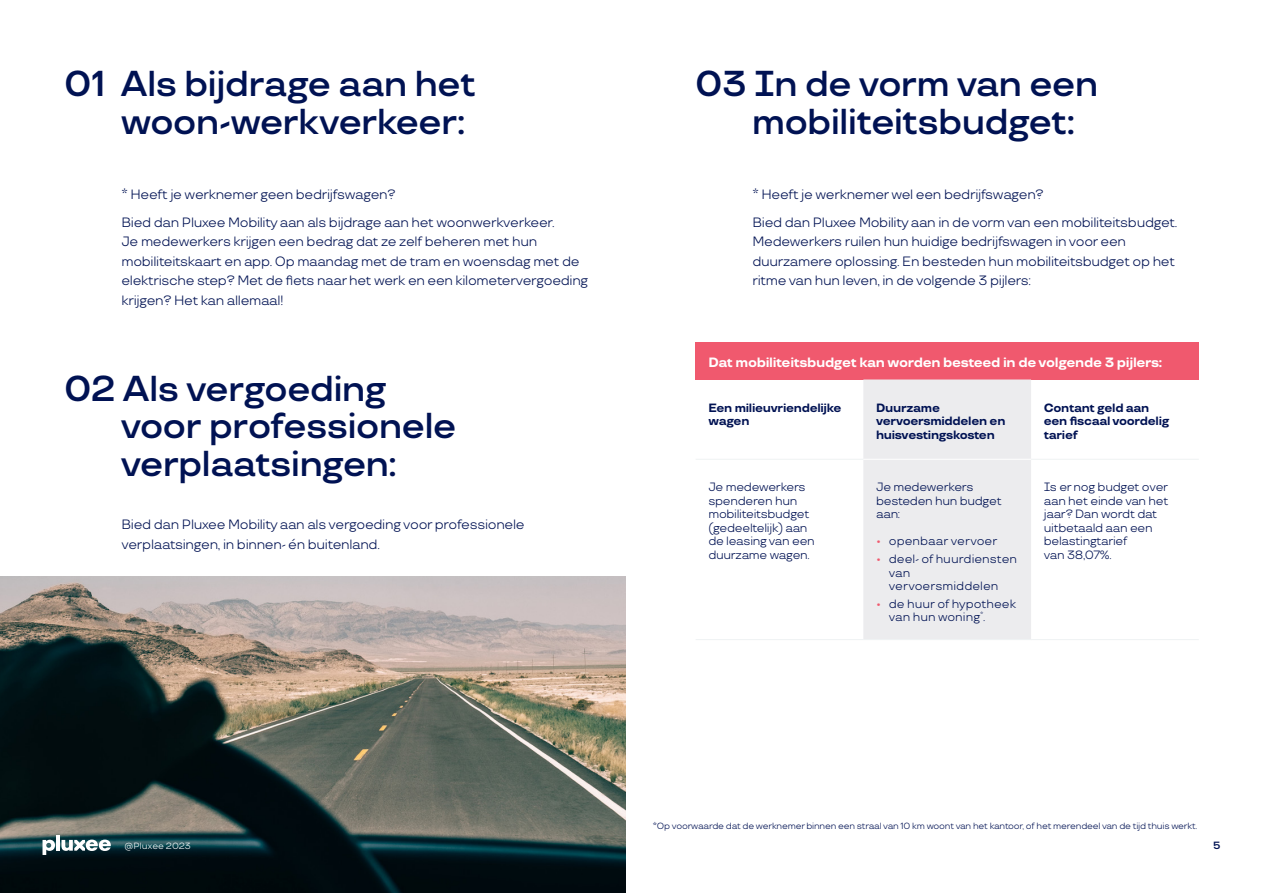
<style>
.page{position:relative;width:1263px;height:893px;background:#fff}
.page>*{position:absolute;margin:0;border:0;box-sizing:border-box;transform-origin:0 0}
.t1{font:600 36px/37.5px "TT Travels";letter-spacing:-.025em;color:#001253}
.t2{font:13.5px/19.5px "TT Travels";letter-spacing:-.025em;color:#001253}
.t3{font:700 13.5px "TT Travels";letter-spacing:-.025em;color:#fff}
.t4{font:12px/13.5px "TT Travels";letter-spacing:-.025em;color:#001253}
.t5{font:700 12px/13.5px "TT Travels";letter-spacing:-.025em;color:#001253}
.t6{font:12px/13.5px "TT Travels";color:#001253}
.t7{font:600 10.5px "TT Travels";color:#001253}
.t8{font:9px "TT Travels";letter-spacing:-.025em;color:#001253}
.t9{font:9px "TT Travels";color:#fff}
.s1{font-weight:700;color:#f0596e}
</style>
<div class="page">
<img style="left:0;top:577px;width:625px;height:316px">
<div style="left:696px;top:342px;width:503px;height:37px;background:#f0596e"></div>
<div style="left:863px;top:379px;width:168px;height:260px;background:#ececee"></div>
<hr style="left:696px;top:459px;width:167px;height:1px;background:#eff2f3">
<hr style="left:1031px;top:459px;width:168px;height:1px;background:#eff2f3">
<hr style="left:696px;top:639px;width:167px;height:1px;background:#eff2f3">
<hr style="left:863px;top:639px;width:168px;height:1px;background:#eff2f3">
<hr style="left:1031px;top:639px;width:168px;height:1px;background:#eff2f3">
<hr style="left:863px;top:459px;width:168px;height:1px;background:#fff">
<svg style="left:43px;top:840px;width:12px;height:15px"></svg>
<hr style="left:56px;top:836px;width:4px;height:15px;background:#fff">
<svg style="left:62px;top:840px;width:49px;height:11px"></svg>
<p class="t1" style="left:64px;top:65px;width:414px;text-align:right">01 Als bijdrage aan het woon-werkverkeer:</p>
<p class="t1" style="left:752px;top:65px;width:348px;text-indent:-57px">03 In de vorm van een mobiliteitsbudget:</p>
<p class="t2" style="left:121px;top:185px;width:276px">* Heeft je werknemer geen bedrijfswagen?</p>
<p class="t2" style="left:121px;top:213px;width:434px">Bied dan Pluxee Mobility aan als bijdrage aan het woonwerkverkeer.</p>
<p class="t2" style="left:121px;top:232px;width:468px">Je medewerkers krijgen een bedrag dat ze zelf beheren met hun mobiliteitskaart en app. Op maandag met de tram en woensdag met de elektrische step? Met de fiets naar het werk en een kilometervergoeding krijgen? Het kan allemaal!</p>
<p class="t1" style="left:121px;top:370px;width:337px;text-indent:-57px">02 Als vergoeding voor professionele verplaatsingen:</p>
<p class="t2" style="left:121px;top:515px;width:405px">Bied dan Pluxee Mobility aan als vergoeding voor professionele verplaatsingen, in binnen- én buitenland.</p>
<p class="t2" style="left:752px;top:185px;width:293px">* Heeft je werknemer wel een bedrijfswagen?</p>
<p class="t2" style="left:752px;top:213px;width:426px">Bied dan Pluxee Mobility aan in de vorm van een mobiliteitsbudget.</p>
<p class="t2" style="left:752px;top:232px;width:375px">Medewerkers ruilen hun huidige bedrijfswagen in voor een</p>
<p class="t2" style="left:752px;top:252px;width:424px">duurzamere oplossing. En besteden hun mobiliteitsbudget op het</p>
<p class="t2" style="left:752px;top:271px;width:280px">ritme van hun leven, in de volgende 3 pijlers:</p>
<p class="t3" style="left:708px;top:354px;width:455px">Dat mobiliteitsbudget kan worden besteed in de volgende 3 pijlers:</p>
<p class="t5" style="left:708px;top:401px;width:135px">Een milieuvriendelijke</p>
<p class="t5" style="left:708px;top:414px;width:43px">wagen</p>
<p class="t5" style="left:1044px;top:401px;width:127px">Contant geld aan een fiscaal voordelig tarief</p>
<p class="t5" style="left:876px;top:401px;width:65px">Duurzame</p>
<p class="t5" style="left:876px;top:414px;width:131px">vervoersmiddelen en</p>
<p class="t5" style="left:876px;top:428px;width:120px">huisvestingskosten</p>
<p class="t4" style="left:708px;top:480px;width:99px">Je medewerkers</p>
<p class="t4" style="left:708px;top:494px;width:91px">spenderen hun</p>
<p class="t4" style="left:708px;top:507px;width:103px">mobiliteitsbudget</p>
<p class="t4" style="left:708px;top:521px;width:101px">(gedeeltelijk) aan</p>
<p class="t4" style="left:708px;top:534px;width:108px">de leasing van een</p>
<p class="t4" style="left:708px;top:548px;width:103px">duurzame wagen.</p>
<p class="t4" style="left:876px;top:480px;width:127px">Je medewerkers besteden hun budget aan:</p>
<p class="t6" style="left:876px;top:534px;width:123px"><span class="s1">•</span> openbaar vervoer</p>
<p class="t6" style="left:889px;top:552px;width:130px;text-indent:-13px"><span class="s1">•</span> deel- of huurdiensten van vervoersmiddelen</p>
<p class="t6" style="left:889px;top:597px;width:129px;text-indent:-13px"><span class="s1">•</span> de huur of hypotheek van hun woning<sup>*</sup>.</p>
<p class="t4" style="left:1044px;top:480px;width:126px">Is er nog budget over aan het einde van het jaar? Dan wordt dat uitbetaald aan een belastingtarief</p>
<p class="t4" style="left:1044px;top:548px;width:69px">van 38,07%.</p>
<p class="t8" style="left:653px;top:821px;width:546px">*Op voorwaarde dat de werknemer binnen een straal van 10 km woont van het kantoor, of het merendeel van de tijd thuis werkt.</p>
<p class="t9" style="left:125px;top:840px;width:68px">@Pluxee 2023</p>
<p class="t7" style="left:1213px;top:838px;width:9px">5</p>
</div>
